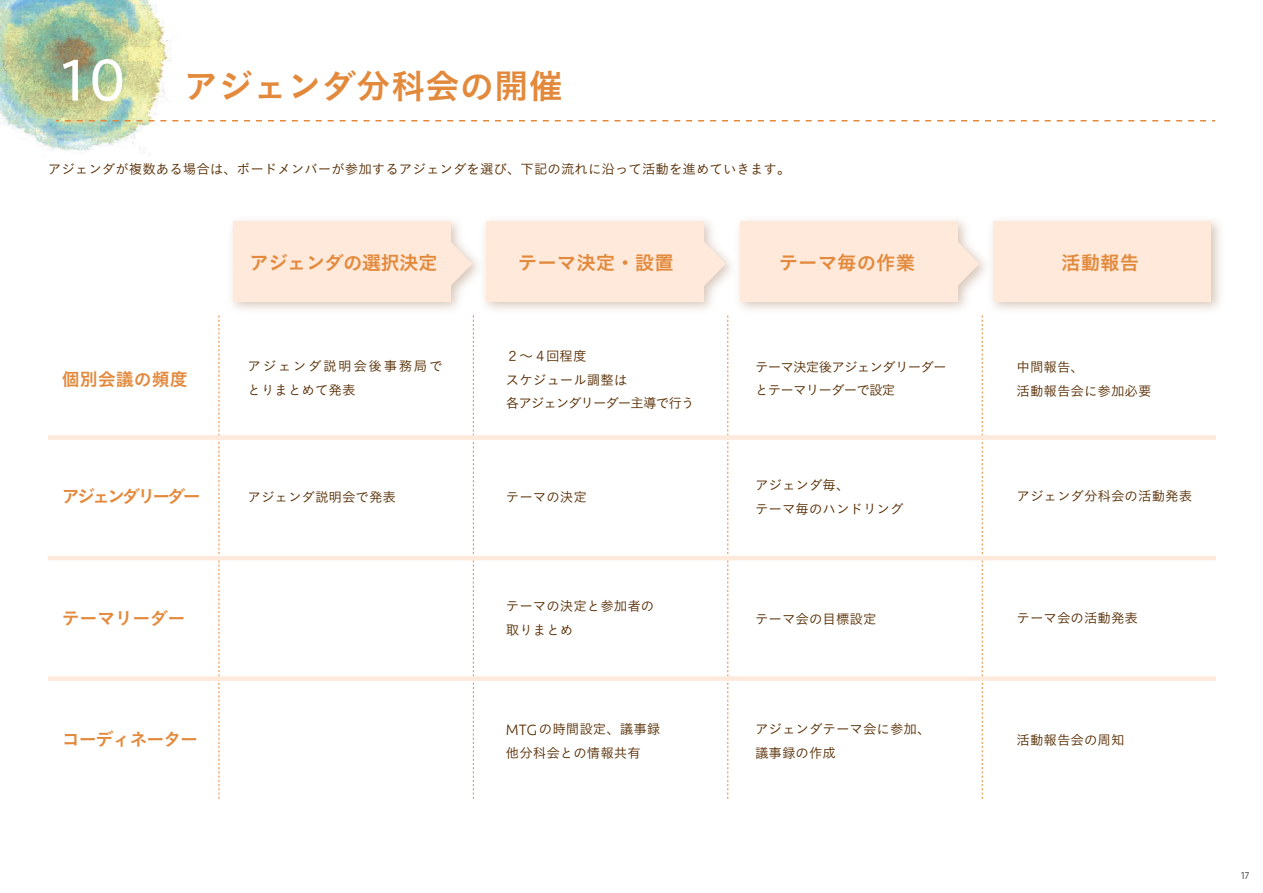
<style>
.page{position:relative;width:1263px;height:893px;background:#fff}
.page>*{position:absolute;margin:0;border:0;box-sizing:border-box;transform-origin:0 0}
.t1{font:34.5px "Koburina Go Std W6";color:#e3893c}
.t2{font:19.5px "Koburina Go Std W6";color:#e3893c}
.t3{font:19.5px "Koburina Go Std W6";letter-spacing:-.04em;color:#e3893c}
.t4{font:18px "Koburina Go Std W6";letter-spacing:-.16em;color:#e3893c}
.t5{font:18px "Koburina Go Std W6";letter-spacing:-.06em;color:#e3893c}
.t6{font:18px "Koburina Go Std W6";color:#e3893c}
.t7{font:18px "Koburina Go Std W6";letter-spacing:-.02em;color:#e3893c}
.t8{font:13.5px/23.7px "Koburina Go Std W3";color:#552b00}
.t9{font:13.5px/23.7px "Koburina Go Std W3";letter-spacing:-.06em;color:#552b00}
.t10{font:13.5px/23.7px "Koburina Go Std W3";letter-spacing:.12em;color:#552b00}
.t11{font:300 10.2px "Seravek";color:#312f30}
.s1{font-family:"Seravek";font-size:61.2px;color:#fff}
.s2{font-family:"Seravek";font-weight:300;font-size:15.45px}
</style>
<div class="page">
<img style="left:0;top:0;width:179px;height:151px">
<svg style="left:65px;top:120px;width:1150px;height:1px"></svg>
<div style="left:233px;top:221px;width:217px;height:80px;background:#fee9da"></div>
<img style="left:435px;top:217px;width:254px;height:142px">
<div style="left:486px;top:221px;width:218px;height:80px;background:#fee9da"></div>
<img style="left:689px;top:220px;width:254px;height:139px">
<div style="left:740px;top:221px;width:218px;height:80px;background:#fee9da"></div>
<div style="left:993px;top:221px;width:218px;height:80px;background:#fee9da"></div>
<svg style="left:218px;top:315px;width:1px;height:484px"></svg>
<svg style="left:473px;top:315px;width:1px;height:484px"></svg>
<svg style="left:727px;top:315px;width:1px;height:484px"></svg>
<svg style="left:982px;top:315px;width:1px;height:484px"></svg>
<div style="left:48px;top:435px;width:1168px;height:5px;background:#fee9da"></div>
<hr style="left:48px;top:556px;width:1168px;height:4px;background:#fee9da">
<div style="left:48px;top:676px;width:1168px;height:5px;background:#fee9da"></div>
<h1 class="t1" style="left:62px;top:59px;width:503px"><span class="s1">10</span> アジェンダ分科会の開催</h1>
<p class="t8" style="left:48px;top:157px;width:744px">アジェンダが複数ある場合は、ボードメンバーが参加するアジェンダを選び、下記の流れに沿って活動を進めていきます。</p>
<h3 class="t6" style="left:62px;top:365px;width:127px">個別会議の頻度</h3>
<h3 class="t4" style="left:62px;top:482px;width:140px">アジェンダリーダー</h3>
<h2 class="t3" style="left:249px;top:247px;width:189px">アジェンダの選択決定</h2>
<h2 class="t2" style="left:518px;top:247px;width:157px">テーマ決定・設置</h2>
<h2 class="t2" style="left:779px;top:247px;width:138px">テーマ毎の作業</h2>
<h2 class="t2" style="left:1061px;top:247px;width:79px">活動報告</h2>
<p class="t10" style="left:248px;top:354px;width:196px">アジェンダ説明会後事務局でとりまとめて発表</p>
<p class="t9" style="left:506px;top:344px;width:190px">２～４回程度<br>スケジュール調整は<br>各アジェンダリーダー主導で行う</p>
<p class="t9" style="left:755px;top:355px;width:193px">テーマ決定後アジェンダリーダーとテーマリーダーで設定</p>
<p class="t8" style="left:248px;top:485px;width:150px">アジェンダ説明会で発表</p>
<p class="t8" style="left:506px;top:484px;width:82px">テーマの決定</p>
<p class="t8" style="left:755px;top:473px;width:150px">アジェンダ毎、<br>テーマ毎のハンドリング</p>
<p class="t8" style="left:1017px;top:355px;width:136px">中間報告、<br>活動報告会に参加必要</p>
<p class="t8" style="left:1017px;top:484px;width:177px">アジェンダ分科会の活動発表</p>
<p class="t8" style="left:506px;top:594px;width:150px">テーマの決定と参加者の取りまとめ</p>
<h3 class="t7" style="left:62px;top:605px;width:125px">テーマリーダー</h3>
<p class="t8" style="left:755px;top:607px;width:123px">テーマ会の目標設定</p>
<p class="t8" style="left:1017px;top:606px;width:123px">テーマ会の活動発表</p>
<p class="t8" style="left:506px;top:717px;width:156px"><span class="s2">MTG</span>の時間設定、議事録他分科会との情報共有</p>
<p class="t8" style="left:755px;top:717px;width:177px">アジェンダテーマ会に参加、議事録の作成</p>
<h3 class="t5" style="left:62px;top:726px;width:138px">コーディネーター</h3>
<p class="t8" style="left:1017px;top:728px;width:109px">活動報告会の周知</p>
<p class="t11" style="left:1241px;top:870px;width:10px">17</p>
</div>
